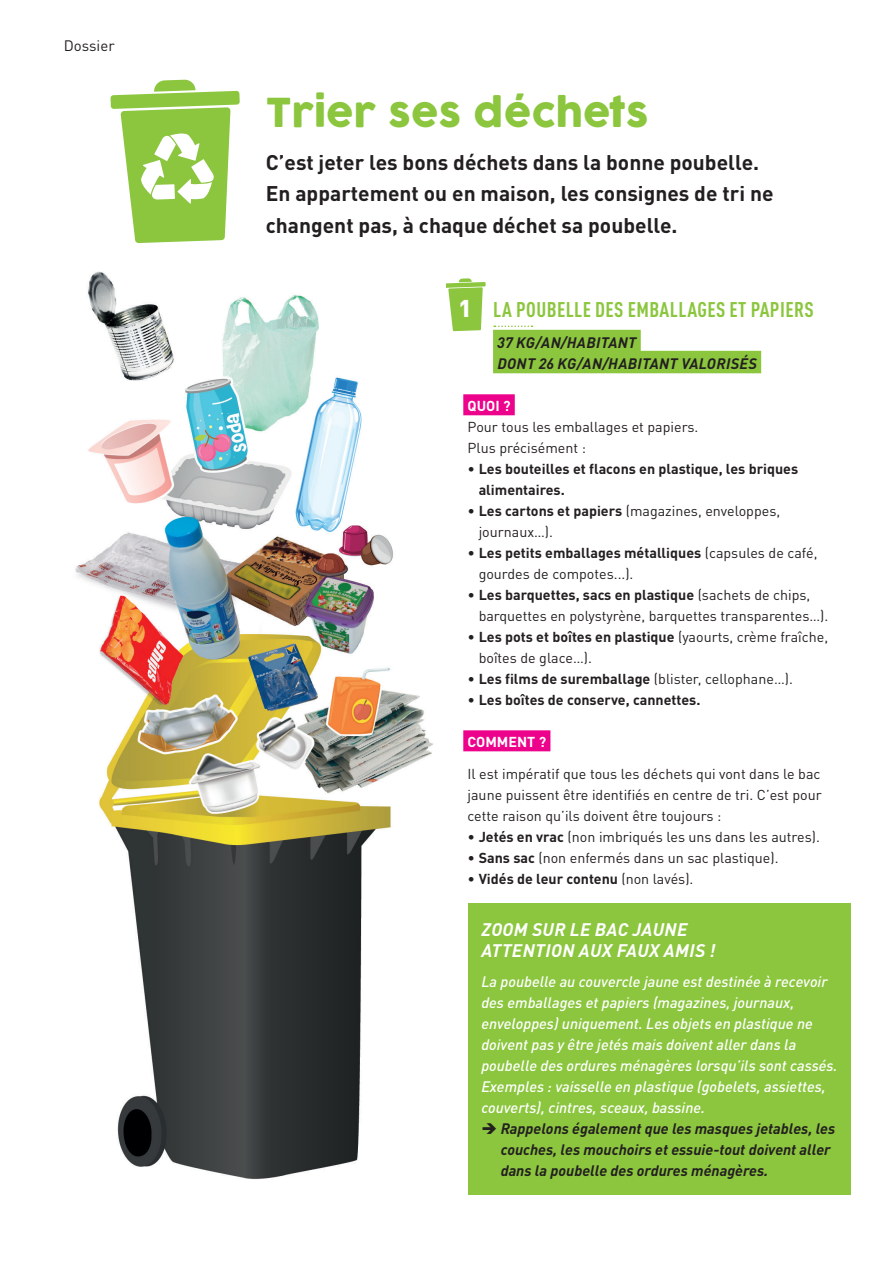
<style>
.page{position:relative;width:893px;height:1263px;background:#fff}
.page>*{position:absolute;margin:0;border:0;box-sizing:border-box;transform-origin:0 0}
.t1{font:39px "Cocogoose";color:#8bc63e}
.t2{font:900 24px "DIN Pro";color:#fff}
.t3{font:700 21px/31.5px "DIN Pro";color:#231f20}
.t4{font:700 condensed 21px "DIN Pro";letter-spacing:.02em;color:#8bc63e}
.t5{font:italic 700 18px/21px "DIN Pro";letter-spacing:.02em;color:#fff}
.t6{font:italic 500 15px/21px "DIN Pro";color:#fff}
.t7{font:italic 700 15px/21px "DIN Pro";color:#231f20}
.t8{font:italic 700 15px/21px "DIN Pro";letter-spacing:.02em;color:#231f20}
.t9{font:15px "DIN Pro";color:#231f20}
.t10{font:14.25px/21px "DIN Pro";color:#231f20}
.t11{font:700 14.25px/21px "DIN Pro";color:#231f20}
.t12{font:700 14.25px "DIN Pro";color:#fff}
.s1{font-weight:400}
.s2{font-weight:700}
</style>
<div class="page">
<div style="left:468px;top:904px;width:382px;height:291px;background:#8bc63e"></div>
<svg style="left:110px;top:79px;width:130px;height:164px"></svg>
<svg style="left:446px;top:278px;width:40px;height:53px"></svg>
<img style="left:75px;top:271px;width:358px;height:909px">
<div style="left:493px;top:330px;width:148px;height:22px;background:#8bc63e"></div>
<div style="left:493px;top:351px;width:268px;height:22px;background:#8bc63e"></div>
<div style="left:463px;top:394px;width:52px;height:21px;background:#ed028c"></div>
<div style="left:463px;top:730px;width:87px;height:21px;background:#ed028c"></div>
<svg style="left:494px;top:326px;width:38px;height:1px"></svg>
<p class="t9" style="left:64px;top:34px;width:52px">Dossier</p>
<h1 class="t1" style="left:266px;top:86px;width:385px">Trier ses déchets</h1>
<h3 class="t3" style="left:266px;top:144px;width:509px">C’est jeter les bons déchets dans la bonne poubelle.<br>En appartement ou en maison, les consignes de tri ne changent pas, à chaque déchet sa poubelle.</h3>
<h2 class="t2" style="left:459px;top:287px;width:15px">1</h2>
<h3 class="t4" style="left:493px;top:293px;width:322px">LA POUBELLE DES EMBALLAGES ET PAPIERS</h3>
<p class="t8" style="left:497px;top:330px;width:261px">37 KG/AN/HABITANT<br>DONT 26 KG/AN/HABITANT VALORISÉS</p>
<p class="t12" style="left:468px;top:394px;width:44px">QUOI ?</p>
<p class="t10" style="left:468px;top:415px;width:232px">Pour tous les emballages et papiers.<br>Plus précisément :</p>
<p class="t11" style="left:479px;top:457px;width:321px;text-indent:-11px"><span class="s1">•</span> Les bouteilles et flacons en plastique, les briques alimentaires.</p>
<p class="t10" style="left:479px;top:499px;width:303px;text-indent:-11px">• <span class="s2">Les cartons et papiers</span> (magazines, enveloppes, journaux…).</p>
<p class="t10" style="left:479px;top:541px;width:340px;text-indent:-11px">• <span class="s2">Les petits emballages métalliques</span> (capsules de café, gourdes de compotes...).</p>
<p class="t10" style="left:479px;top:583px;width:351px;text-indent:-11px">• <span class="s2">Les barquettes, sacs en plastique</span> (sachets de chips, barquettes en polystyrène, barquettes transparentes…).</p>
<p class="t10" style="left:479px;top:625px;width:351px;text-indent:-11px">• <span class="s2">Les pots et boîtes en plastique</span> (yaourts, crème fraîche, boîtes de glace…).</p>
<p class="t10" style="left:468px;top:667px;width:327px">• <span class="s2">Les films de suremballage</span> (blister, cellophane…).</p>
<p class="t11" style="left:468px;top:688px;width:234px"><span class="s1">•</span> Les boîtes de conserve, cannettes.</p>
<p class="t12" style="left:468px;top:730px;width:80px">COMMENT ?</p>
<p class="t10" style="left:468px;top:762px;width:356px;text-align:justify">Il est impératif que tous les déchets qui vont dans le bac jaune puissent être identifiés en centre de tri. C’est pour cette raison qu’ils doivent être toujours :</p>
<p class="t10" style="left:468px;top:825px;width:354px">• <span class="s2">Jetés en vrac</span> (non imbriqués les uns dans les autres).</p>
<p class="t10" style="left:468px;top:846px;width:313px">• <span class="s2">Sans sac</span> (non enfermés dans un sac plastique).</p>
<p class="t11" style="left:468px;top:866px;width:227px"><span class="s1">•</span> Vidés de leur contenu <span class="s1">(non lavés).</span></p>
<p class="t5" style="left:482px;top:917px;width:235px">ZOOM SUR LE BAC JAUNE<br>ATTENTION AUX FAUX AMIS !</p>
<p class="t6" style="left:481px;top:969px;width:358px">La poubelle au couvercle jaune est destinée à recevoir des emballages et papiers (magazines, journaux, enveloppes) uniquement. Les objets en plastique ne doivent pas y être jetés mais doivent aller dans la poubelle des ordures ménagères lorsqu’ils sont cassés.<br>Exemples : vaisselle en plastique (gobelets, assiettes, couverts), cintres, sceaux, bassine.</p>
<p class="t7" style="left:501px;top:1116px;width:336px;text-indent:-19px">➔ Rappelons également que les masques jetables, les couches, les mouchoirs et essuie-tout doivent aller dans la poubelle des ordures ménagères.</p>
</div>
